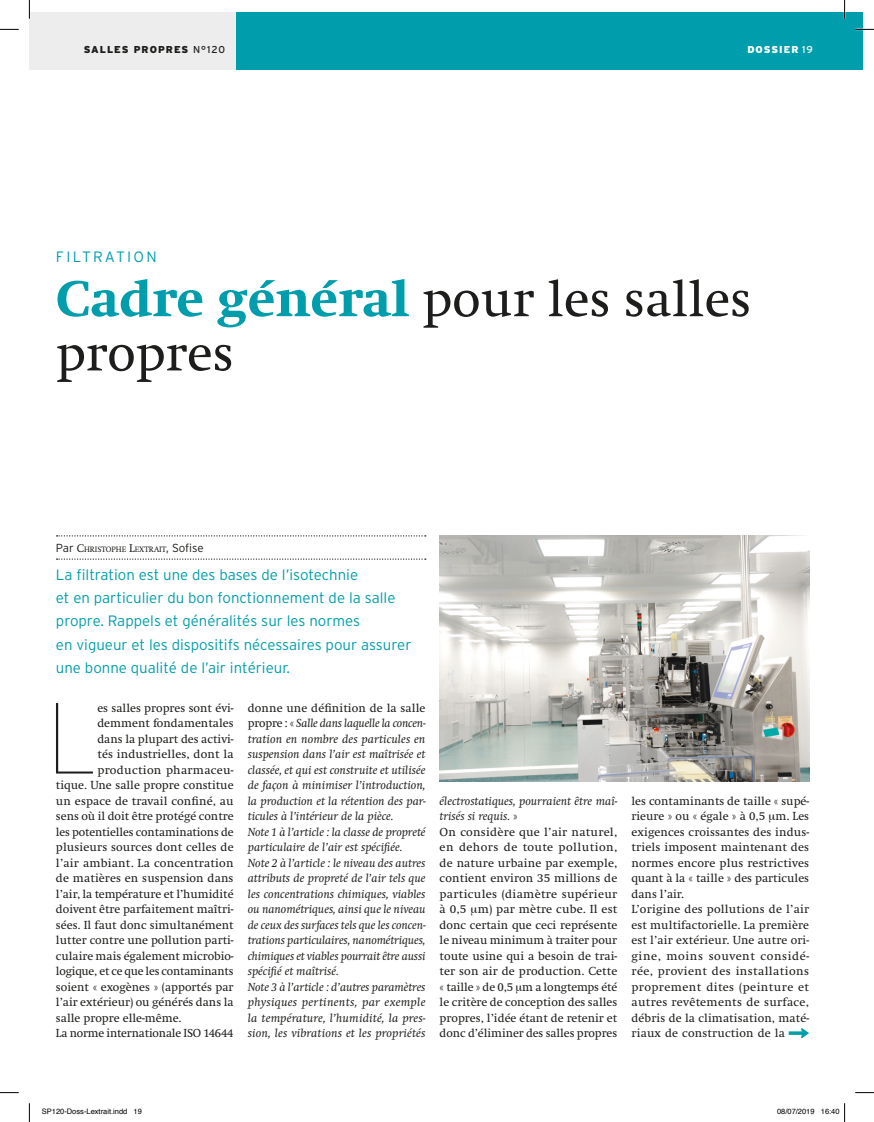
<style>
.page{position:relative;width:874px;height:1122px;background:#fff}
.page>*{position:absolute;margin:0;border:0;box-sizing:border-box;transform-origin:0 0}
.t1{font:100 100.75px "Interstate";color:#1d1d1b}
.t2{font:52.5px/54.2px "Swift EF";color:#1d1d1b}
.t3{font:300 15px/23.2px "Interstate";color:#009eac}
.t4{font:300 15px "Interstate";letter-spacing:.15em;color:#009eac}
.t5{font:12.12px/15.5px "Swift EF";color:#1d1d1b}
.t6{font:italic 12.12px/15.5px "Swift EF";color:#1d1d1b}
.t7{font:12.12px "Swift EF";letter-spacing:.02em;color:#1d1d1b}
.t8{font:900 10px "Interstate";letter-spacing:.1em;color:#1d1d1b}
.t9{font:900 10px "Interstate";letter-spacing:.1em;color:#fff}
.t10{font:8.12px "Swift EF";color:#1d1d1b}
.t11{font:7.5px "Helvetica";color:#000}
.s1{font-weight:400}
.s2{font-weight:800;color:#009eac}
.s3{font-family:"Interstate";font-weight:300;font-size:11.62px}
.s4{font-size:11.62px}
.s5{font-style:normal}
.s6{font-style:italic}
</style>
<div class="page">
<div style="left:30px;top:12px;width:206px;height:57px;background:#ededed"></div>
<div style="left:236px;top:12px;width:626px;height:57px;background:#009eac"></div>
<img style="left:440px;top:535px;width:369px;height:246px">
<svg style="left:57px;top:535px;width:369px;height:1px"></svg>
<svg style="left:57px;top:558px;width:369px;height:2px"></svg>
<svg style="left:788px;top:1028px;width:21px;height:10px"></svg>
<svg style="left:0;top:29px;width:19px;height:1px"></svg>
<svg style="left:855px;top:29px;width:19px;height:1px"></svg>
<svg style="left:0;top:1092px;width:19px;height:1px"></svg>
<svg style="left:855px;top:1092px;width:19px;height:1px"></svg>
<svg style="left:29px;top:0;width:1px;height:19px"></svg>
<svg style="left:29px;top:1103px;width:1px;height:19px"></svg>
<svg style="left:844px;top:0;width:1px;height:19px"></svg>
<svg style="left:844px;top:1103px;width:1px;height:19px"></svg>
<p class="t8" style="left:84px;top:43px;width:143px">SALLES PROPRES <span class="s1">N°120</span></p>
<p class="t9" style="left:747px;top:43px;width:67px">DOSSIER <span class="s1">19</span></p>
<p class="t4" style="left:56px;top:248px;width:102px">FILTRATION</p>
<h2 class="t2" style="left:56px;top:273px;width:697px"><span class="s2">Cadre général</span> pour les salles propres</h2>
<p class="t10" style="left:56px;top:545px;width:149px"><span class="s3">Par</span> <span class="s4">C</span>HRISTOPHE <span class="s4">L</span>EXTRAIT<span class="s3">, Sofise</span></p>
<p class="t3" style="left:56px;top:563px;width:357px">La filtration est une des bases de l’isotechnie<br>et en particulier du bon fonctionnement de la salle propre. Rappels et généralités sur les normes<br>en vigueur et les dispositifs nécessaires pour assurer une bonne qualité de l’air intérieur.</p>
<h1 class="t1" style="left:46px;top:684px;width:53px">L</h1>
<p class="t5" style="left:97px;top:700px;width:138px">es salles propres sont évi-</p>
<p class="t6" style="left:248px;top:700px;width:179px"><span class="s5">donne une définition de la salle propre : «</span> Salle dans laquelle la concen&shy;tration en nombre des particules en suspension dans l’air est maîtrisée et classée, et qui est construite et utilisée de façon à minimiser l’introduction, la production et la rétention des par&shy;ticules à l’intérieur de la pièce.<br>Note 1 à l’article : la classe de propreté particulaire de l’air est spécifiée.<br>Note 2 à l’article : le niveau des autres attributs de propreté de l’air tels que les concentrations chimiques, viables ou nanométriques, ainsi que le niveau de ceux des surfaces tels que les concen&shy;trations particulaires, nanométriques, chimiques et viables pourrait être aussi spécifié et maîtrisé.<br>Note 3 à l’article : d’autres paramètres physiques pertinents, par exemple la température, l’humidité, la pres&shy;sion, les vibrations et les propriétés</p>
<p class="t5" style="left:97px;top:715px;width:138px">demment fondamentales</p>
<p class="t5" style="left:97px;top:731px;width:138px">dans la plupart des activi-</p>
<p class="t5" style="left:97px;top:746px;width:138px">tés industrielles, dont la</p>
<p class="t7" style="left:97px;top:763px;width:138px">production pharmaceu-</p>
<p class="t5" style="left:56px;top:777px;width:179px">tique. Une salle propre constitue</p>
<p class="t5" style="left:56px;top:793px;width:179px">un espace de travail confiné, au</p>
<p class="t5" style="left:56px;top:808px;width:179px">sens où il doit être protégé contre</p>
<p class="t5" style="left:56px;top:824px;width:179px">les potentielles contaminations de</p>
<p class="t5" style="left:56px;top:839px;width:179px">plusieurs sources dont celles de</p>
<p class="t5" style="left:56px;top:855px;width:179px">l’air ambiant. La concentration</p>
<p class="t5" style="left:56px;top:870px;width:179px">de matières en suspension dans</p>
<p class="t5" style="left:56px;top:886px;width:179px">l’air, la température et l’humidité</p>
<p class="t5" style="left:56px;top:901px;width:179px">doivent être parfaitement maîtri-</p>
<p class="t5" style="left:56px;top:917px;width:179px">sées. Il faut donc simultanément</p>
<p class="t5" style="left:56px;top:932px;width:179px">lutter contre une pollution parti-</p>
<p class="t5" style="left:56px;top:948px;width:179px">culaire mais également microbio-</p>
<p class="t5" style="left:56px;top:963px;width:179px">logique, et ce que les contaminants</p>
<p class="t5" style="left:56px;top:979px;width:179px">soient « exogènes » (apportés par</p>
<p class="t5" style="left:56px;top:994px;width:179px">l’air extérieur) ou générés dans la</p>
<p class="t5" style="left:56px;top:1010px;width:127px">salle propre elle-même.</p>
<p class="t5" style="left:56px;top:1025px;width:179px">La norme internationale ISO 14644</p>
<p class="t5" style="left:440px;top:793px;width:179px"><span class="s6">électrostatiques, pourraient être maî&shy;trisés si requis.</span> »<br>On considère que l’air naturel, en dehors de toute pollution, de nature urbaine par exemple, contient environ 35 millions de particules (diamètre supérieur à 0,5 m) par mètre cube. Il est donc certain que ceci représente le niveau minimum à traiter pour toute usine qui a besoin de trai&shy;ter son air de production. Cette « taille » de 0,5 m a longtemps été le critère de conception des salles propres, l’idée étant de retenir et donc d’éliminer des salles propres</p>
<p class="t5" style="left:631px;top:793px;width:179px">les contaminants de taille « supé&shy;rieure » ou « égale » à 0,5 m. Les exigences croissantes des indus&shy;triels imposent maintenant des normes encore plus restrictives quant à la « taille » des particules dans l’air.<br>L’origine des pollutions de l’air est multifactorielle. La première est l’air extérieur. Une autre ori&shy;gine, moins souvent considé&shy;rée, provient des installations proprement dites (peinture et autres revêtements de surface, débris de la climatisation, maté&shy;riaux de construction de la</p>
<p class="t11" style="left:42px;top:1105px;width:102px">SP120-Doss-Lextrait.indd 19</p>
<p class="t11" style="left:777px;top:1105px;width:64px">08/07/2019 16:40</p>
</div>
